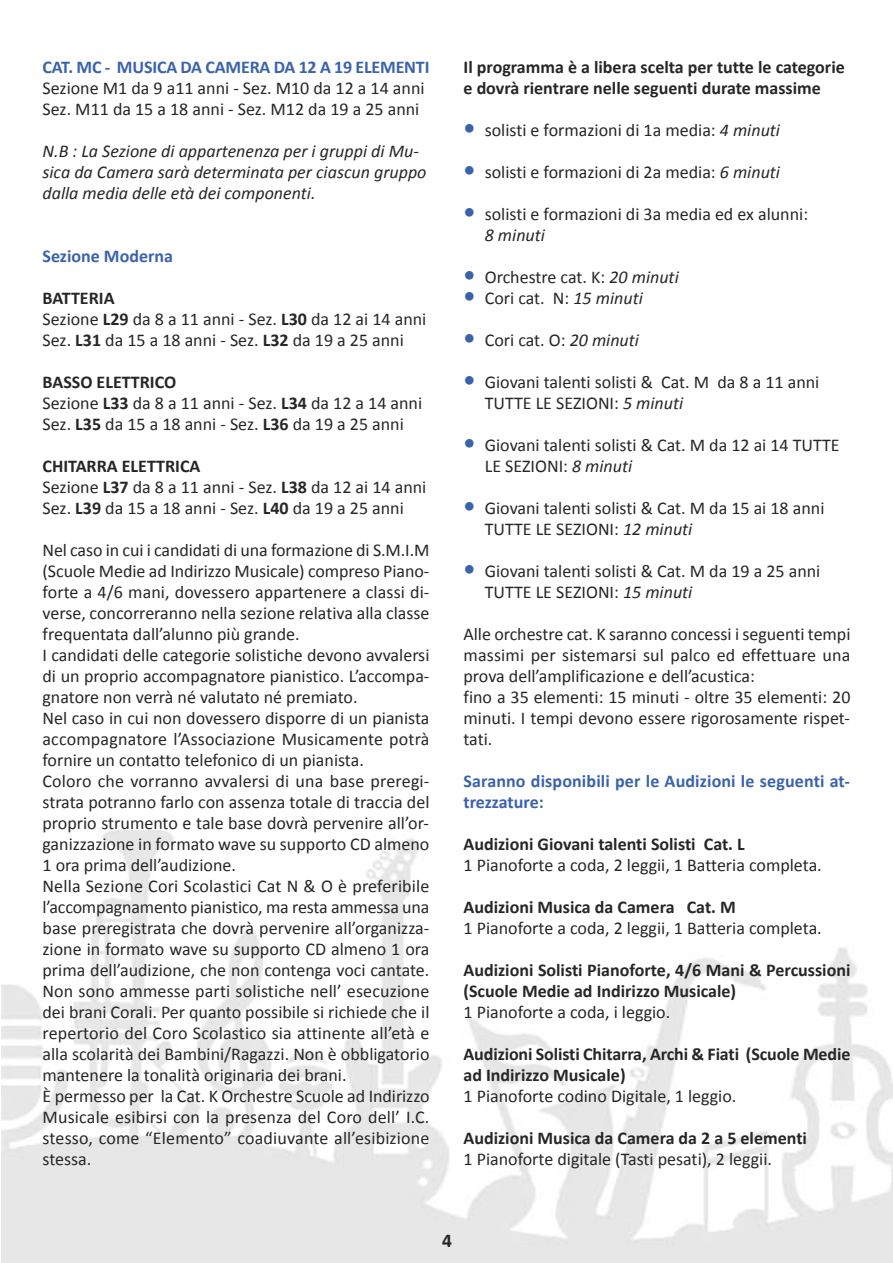
<style>
.page{position:relative;width:893px;height:1263px;background:#fff}
.page>*{position:absolute;margin:0;border:0;box-sizing:border-box;transform-origin:0 0}
.t1{font:700 19.5px "Calibri";color:#272627}
.t2{font:18px/21px "Calibri";color:#272627}
.t3{font:700 18px/21px "Calibri";color:#272627}
.t4{font:italic 18px/21px "Calibri";color:#272627}
.t5{font:700 18px/21px "Calibri";color:#3a63ac}
.s1{font-weight:700}
.s2{font-weight:700;font-size:24px;color:#3a63ac}
.s3{font-style:italic}
</style>
<div class="page">
<img style="left:2px;top:830px;width:890px;height:433px">
<p class="t5" style="left:43px;top:56px;width:388px">CAT. MC - MUSICA DA CAMERA DA 12 A 19 ELEMENTI</p>
<p class="t2" style="left:43px;top:77px;width:384px">Sezione M1 da 9 a11 anni - Sez. M10 da 12 a 14 anni<br>Sez. M11 da 15 a 18 anni - Sez. M12 da 19 a 25 anni</p>
<p class="t4" style="left:43px;top:140px;width:385px">N.B : La Sezione di appartenenza per i gruppi di Mu&shy;sica da Camera sarà determinata per ciascun gruppo dalla media delle età dei componenti.</p>
<p class="t5" style="left:43px;top:245px;width:132px">Sezione Moderna</p>
<p class="t2" style="left:43px;top:287px;width:385px"><span class="s1">BATTERIA<br></span>Sezione <span class="s1">L29</span> da 8 a 11 anni - Sez. <span class="s1">L30</span> da 12 ai 14 anni<br>Sez. <span class="s1">L31</span> da 15 a 18 anni - Sez. <span class="s1">L32</span> da 19 a 25 anni</p>
<p class="t2" style="left:43px;top:371px;width:381px"><span class="s1">BASSO ELETTRICO<br></span>Sezione <span class="s1">L33</span> da 8 a 11 anni - Sez. <span class="s1">L34</span> da 12 a 14 anni<br>Sez. <span class="s1">L35</span> da 15 a 18 anni - Sez. <span class="s1">L36</span> da 19 a 25 anni</p>
<p class="t2" style="left:43px;top:455px;width:385px"><span class="s1">CHITARRA ELETTRICA<br></span>Sezione <span class="s1">L37</span> da 8 a 11 anni - Sez. <span class="s1">L38</span> da 12 ai 14 anni<br>Sez. <span class="s1">L39</span> da 15 a 18 anni - Sez. <span class="s1">L40</span> da 19 a 25 anni</p>
<p class="t2" style="left:43px;top:539px;width:388px">Nel caso in cui i candidati di una formazione di S.M.I.M (Scuole Medie ad Indirizzo Musicale) compreso Piano&shy;forte a 4/6 mani, dovessero appartenere a classi di&shy;verse, concorreranno nella sezione relativa alla classe frequentata dall’alunno più grande.<br>I candidati delle categorie solistiche devono avvalersi di un proprio accompagnatore pianistico. L’accompa&shy;gnatore non verrà né valutato né premiato.<br>Nel caso in cui non dovessero disporre di un pianista accompagnatore l’Associazione Musicamente potrà fornire un contatto telefonico di un pianista.<br>Coloro che vorranno avvalersi di una base preregi&shy;strata potranno farlo con assenza totale di traccia del proprio strumento e tale base dovrà pervenire all’or&shy;ganizzazione in formato wave su supporto CD almeno 1 ora prima dell’audizione.<br>Nella Sezione Cori Scolastici Cat N &amp; O è preferibile l’accompagnamento pianistico, ma resta ammessa una base preregistrata che dovrà pervenire all’organizza&shy;zione in formato wave su supporto CD almeno 1 ora prima dell’audizione, che non contenga voci cantate.<br>Non sono ammesse parti solistiche nell’ esecuzione dei brani Corali. Per quanto possibile si richiede che il repertorio del Coro Scolastico sia attinente all’età e alla scolarità dei Bambini/Ragazzi. Non è obbligatorio mantenere la tonalità originaria dei brani.<br>È permesso per la Cat. K Orchestre Scuole ad Indirizzo Musicale esibirsi con la presenza del Coro dell’ I.C. stesso, come “Elemento” coadiuvante all’esibizione stessa.</p>
<p class="t3" style="left:463px;top:56px;width:383px">Il programma è a libera scelta per tutte le categorie e dovrà rientrare nelle seguenti durate massime</p>
<p class="t2" style="left:463px;top:119px;width:318px"><span class="s2">•</span> solisti e formazioni di 1a media: <span class="s3">4 minuti</span></p>
<p class="t2" style="left:463px;top:161px;width:318px"><span class="s2">•</span> solisti e formazioni di 2a media: <span class="s3">6 minuti</span></p>
<p class="t2" style="left:485px;top:203px;width:325px;text-indent:-21px"><span class="s2">•</span> solisti e formazioni di 3a media ed ex alunni:<br><span class="s3">8 minuti</span></p>
<p class="t2" style="left:463px;top:266px;width:217px"><span class="s2">•</span> Orchestre cat. K: <span class="s3">20 minuti</span></p>
<p class="t2" style="left:463px;top:287px;width:181px"><span class="s2">•</span> Cori cat. N: <span class="s3">15 minuti</span></p>
<p class="t2" style="left:463px;top:329px;width:177px"><span class="s2">•</span> Cori cat. O: <span class="s3">20 minuti</span></p>
<p class="t2" style="left:485px;top:371px;width:336px;text-indent:-21px"><span class="s2">•</span> Giovani talenti solisti &amp; Cat. M da 8 a 11 anni<br>TUTTE LE SEZIONI: <span class="s3">5 minuti</span></p>
<p class="t2" style="left:485px;top:434px;width:356px;text-indent:-21px"><span class="s2">•</span> Giovani talenti solisti &amp; Cat. M da 12 ai 14 TUTTE<br>LE SEZIONI: <span class="s3">8 minuti</span></p>
<p class="t2" style="left:485px;top:497px;width:341px;text-indent:-21px"><span class="s2">•</span> Giovani talenti solisti &amp; Cat. M da 15 ai 18 anni<br>TUTTE LE SEZIONI: <span class="s3">12 minuti</span></p>
<p class="t2" style="left:485px;top:560px;width:337px;text-indent:-21px"><span class="s2">•</span> Giovani talenti solisti &amp; Cat. M da 19 a 25 anni<br>TUTTE LE SEZIONI: <span class="s3">15 minuti</span></p>
<p class="t2" style="left:463px;top:623px;width:388px">Alle orchestre cat. K saranno concessi i seguenti tempi massimi per sistemarsi sul palco ed effettuare una prova dell’amplificazione e dell’acustica:<br>fino a 35 elementi: 15 minuti - oltre 35 elementi: 20 minuti. I tempi devono essere rigorosamente rispet&shy;tati.</p>
<p class="t5" style="left:463px;top:770px;width:388px">Saranno disponibili per le Audizioni le seguenti at&shy;trezzature:</p>
<p class="t3" style="left:463px;top:833px;width:283px">Audizioni Giovani talenti Solisti Cat. L</p>
<p class="t2" style="left:463px;top:854px;width:360px">1 Pianoforte a coda, 2 leggii, 1 Batteria completa.</p>
<p class="t3" style="left:463px;top:896px;width:274px">Audizioni Musica da Camera Cat. M</p>
<p class="t2" style="left:463px;top:917px;width:360px">1 Pianoforte a coda, 2 leggii, 1 Batteria completa.</p>
<p class="t3" style="left:463px;top:959px;width:388px">Audizioni Solisti Pianoforte, 4/6 Mani &amp; Percussioni (Scuole Medie ad Indirizzo Musicale)</p>
<p class="t2" style="left:463px;top:1001px;width:208px">1 Pianoforte a coda, i leggio.</p>
<p class="t3" style="left:463px;top:1043px;width:388px">Audizioni Solisti Chitarra, Archi &amp; Fiati (Scuole Medie ad Indirizzo Musicale)</p>
<p class="t2" style="left:463px;top:1085px;width:274px">1 Pianoforte codino Digitale, 1 leggio.</p>
<p class="t3" style="left:463px;top:1127px;width:345px">Audizioni Musica da Camera da 2 a 5 elementi</p>
<p class="t2" style="left:463px;top:1148px;width:310px">1 Pianoforte digitale (Tasti pesati), 2 leggii.</p>
<p class="t1" style="left:442px;top:1228px;width:11px">4</p>
</div>
